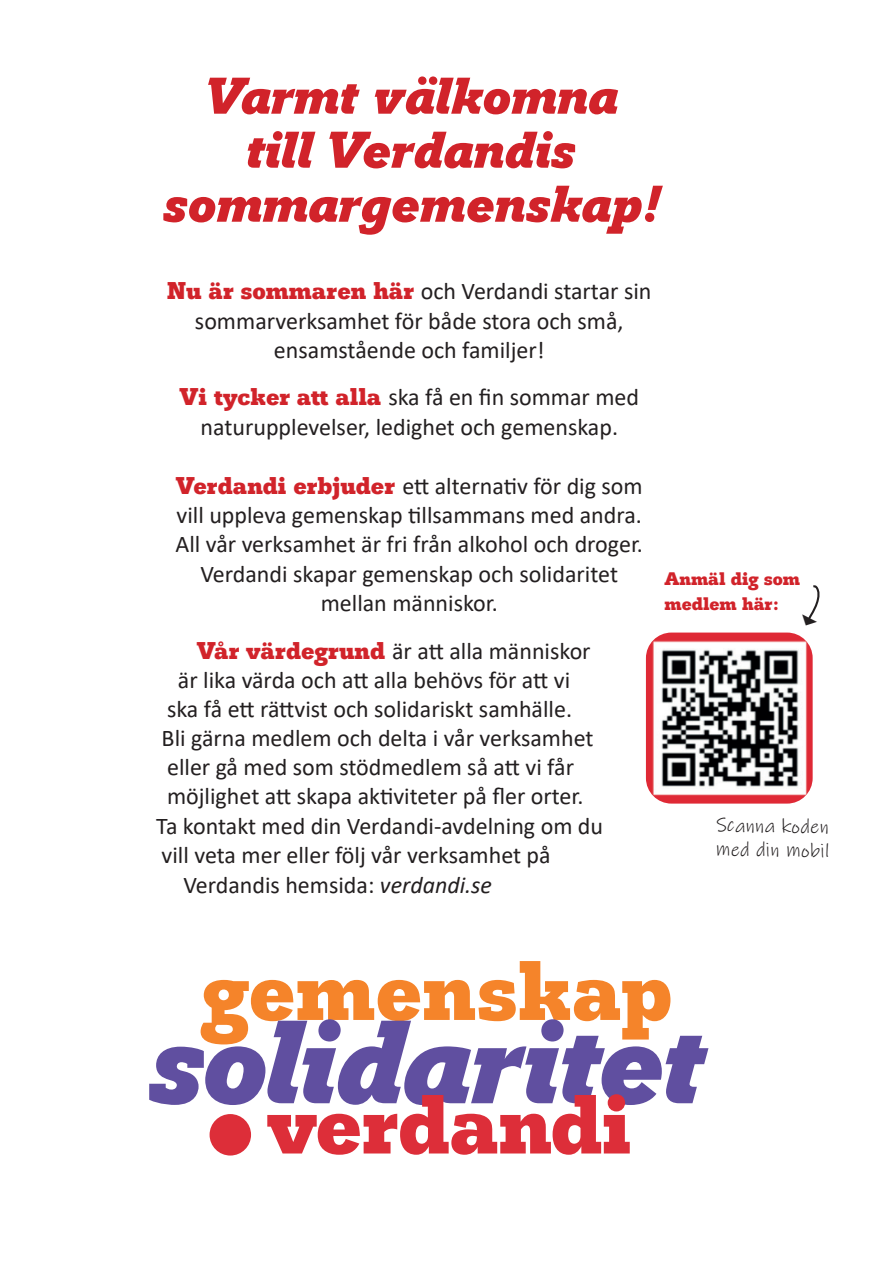
<style>
.page{position:relative;width:893px;height:1263px;background:#fff}
.page>*{position:absolute;margin:0;border:0;box-sizing:border-box;transform-origin:0 0}
.t1{font:italic 700 51px/54px "Osiris BQ";letter-spacing:.005em;color:#d1232a;text-align:center}
.t2{font:24px/29.4px "Calibri";color:#231f20;text-align:center}
.t3{font:19.5px/24px "Ink Free";color:#231f20}
.t4{font:700 18px/24.9px "Osiris BQ";color:#d1232a}
.s1{font-family:"Osiris BQ";font-weight:700;color:#d1232a}
.s2{font-style:italic}
</style>
<div class="page">
<svg style="left:149px;top:961px;width:559px;height:194px"></svg>
<div style="left:210px;top:1114px;width:41px;height:41px;background:#dd2e39;border-radius:50%"></div>
<img style="left:646px;top:632px;width:167px;height:172px">
<svg style="left:806px;top:585px;width:14px;height:39px"></svg>
<h1 class="t1" style="left:162px;top:69px;width:497px">Varmt välkomna<br>till Verdandis sommargemenskap!</h1>
<p class="t2" style="left:167px;top:276px;width:486px"><span class="s1">Nu är sommaren här</span> och Verdandi startar sin sommarverksamhet för både stora och små, ensamstående och familjer!</p>
<p class="t2" style="left:179px;top:382px;width:461px"><span class="s1">Vi tycker att alla</span> ska få en fin sommar med naturupplevelser, ledighet och gemenskap.</p>
<p class="t2" style="left:176px;top:470px;width:469px"><span class="s1">Verdandi erbjuder</span> ett alternativ för dig som vill uppleva gemenskap tillsammans med andra.<br>All vår verksamhet är fri från alkohol och droger.<br>Verdandi skapar gemenskap och solidaritet mellan människor.</p>
<p class="t2" style="left:197px;top:635px;width:395px"><span class="s1">Vår värdegrund</span> är att alla människor</p>
<p class="t2" style="left:178px;top:665px;width:394px">är lika värda och att alla behövs för att vi</p>
<p class="t2" style="left:167px;top:694px;width:407px">ska få ett rättvist och solidariskt samhälle.</p>
<p class="t2" style="left:162px;top:723px;width:433px">Bli gärna medlem och delta i vår verksamhet</p>
<p class="t2" style="left:167px;top:752px;width:408px">eller gå med som stödmedlem så att vi får</p>
<p class="t2" style="left:167px;top:781px;width:418px">möjlighet att skapa aktiviteter på fler orter.</p>
<p class="t2" style="left:156px;top:810px;width:448px">Ta kontakt med din Verdandi-avdelning om du</p>
<p class="t2" style="left:162px;top:840px;width:391px">vill veta mer eller följ vår verksamhet på</p>
<p class="t2" style="left:183px;top:869px;width:310px">Verdandis hemsida: <span class="s2">verdandi.se</span></p>
<p class="t4" style="left:664px;top:566px;width:137px">Anmäl dig som medlem här:</p>
<p class="t3" style="left:716px;top:813px;width:115px;rotate:1deg">Scanna koden med din mobil</p>
</div>
